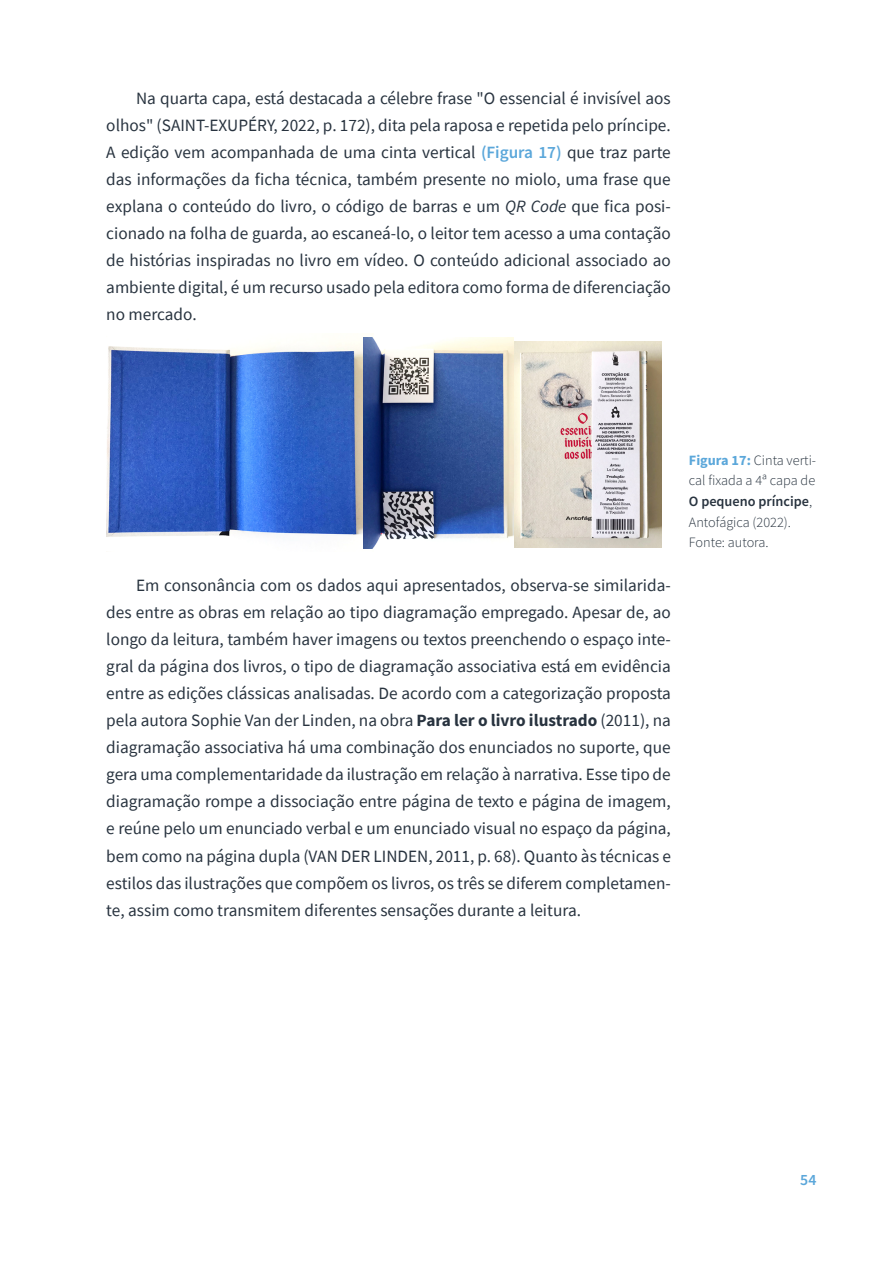
<style>
.page{position:relative;width:893px;height:1263px;background:#fff}
.page>*{position:absolute;margin:0;border:0;box-sizing:border-box;transform-origin:0 0}
.t1{font:17.25px/27px "Source Sans Pro";color:#28333f;text-align:justify}
.t2{font:600 15.75px "Source Sans Pro";color:#5ba7da}
.t3{font:300 14.25px/20.5px "Source Sans Pro";color:#28333f}
.s1{font-weight:600;color:#5ba7da}
.s2{font-style:italic}
.s3{font-weight:700}
.s4{font-weight:700;color:#5ba7da}
.s5{font-weight:600}
</style>
<div class="page">
<img style="left:106px;top:337px;width:267px;height:212px">
<img style="left:513px;top:341px;width:149px;height:207px">
<img style="left:364px;top:337px;width:149px;height:211px">
<p class="t1" style="left:106px;top:84px;width:566px;text-indent:30px">Na quarta capa, está destacada a célebre frase "O essencial é invisível aos olhos" (SAINT-EXUPÉRY, 2022, p. 172), dita pela raposa e repetida pelo príncipe.<br>A edição vem acompanhada de uma cinta vertical <span class="s1">(Figura 17)</span> que traz parte das informações da ficha técnica, também presente no miolo, uma frase que explana o conteúdo do livro, o código de barras e um <span class="s2">QR Code</span> que fica posi&shy;cionado na folha de guarda, ao escaneá-lo, o leitor tem acesso a uma contação de histórias inspiradas no livro em vídeo. O conteúdo adicional associado ao ambiente digital, é um recurso usado pela editora como forma de diferenciação no mercado.</p>
<p class="t1" style="left:106px;top:571px;width:566px;text-indent:30px">Em consonância com os dados aqui apresentados, observa-se similarida&shy;des entre as obras em relação ao tipo diagramação empregado. Apesar de, ao longo da leitura, também haver imagens ou textos preenchendo o espaço inte&shy;gral da página dos livros, o tipo de diagramação associativa está em evidência entre as edições clássicas analisadas. De acordo com a categorização proposta pela autora Sophie Van der Linden, na obra <span class="s3">Para ler o livro ilustrado</span> (2011), na diagramação associativa há uma combinação dos enunciados no suporte, que gera uma complementaridade da ilustração em relação à narrativa. Esse tipo de diagramação rompe a dissociação entre página de texto e página de imagem, e reúne pelo um enunciado verbal e um enunciado visual no espaço da página, bem como na página dupla (VAN DER LINDEN, 2011, p. 68). Quanto às técnicas e estilos das ilustrações que compõem os livros, os três se diferem completamen&shy;te, assim como transmitem diferentes sensações durante a leitura.</p>
<p class="t3" style="left:689px;top:450px;width:129px"><span class="s4">Figura 17:</span> Cinta verti&shy;cal fixada a 4ª capa de<br><span class="s5">O pequeno príncipe</span>,<br>Antofágica (2022).<br>Fonte: autora.</p>
<p class="t2" style="left:800px;top:1169px;width:18px">54</p>
</div>
